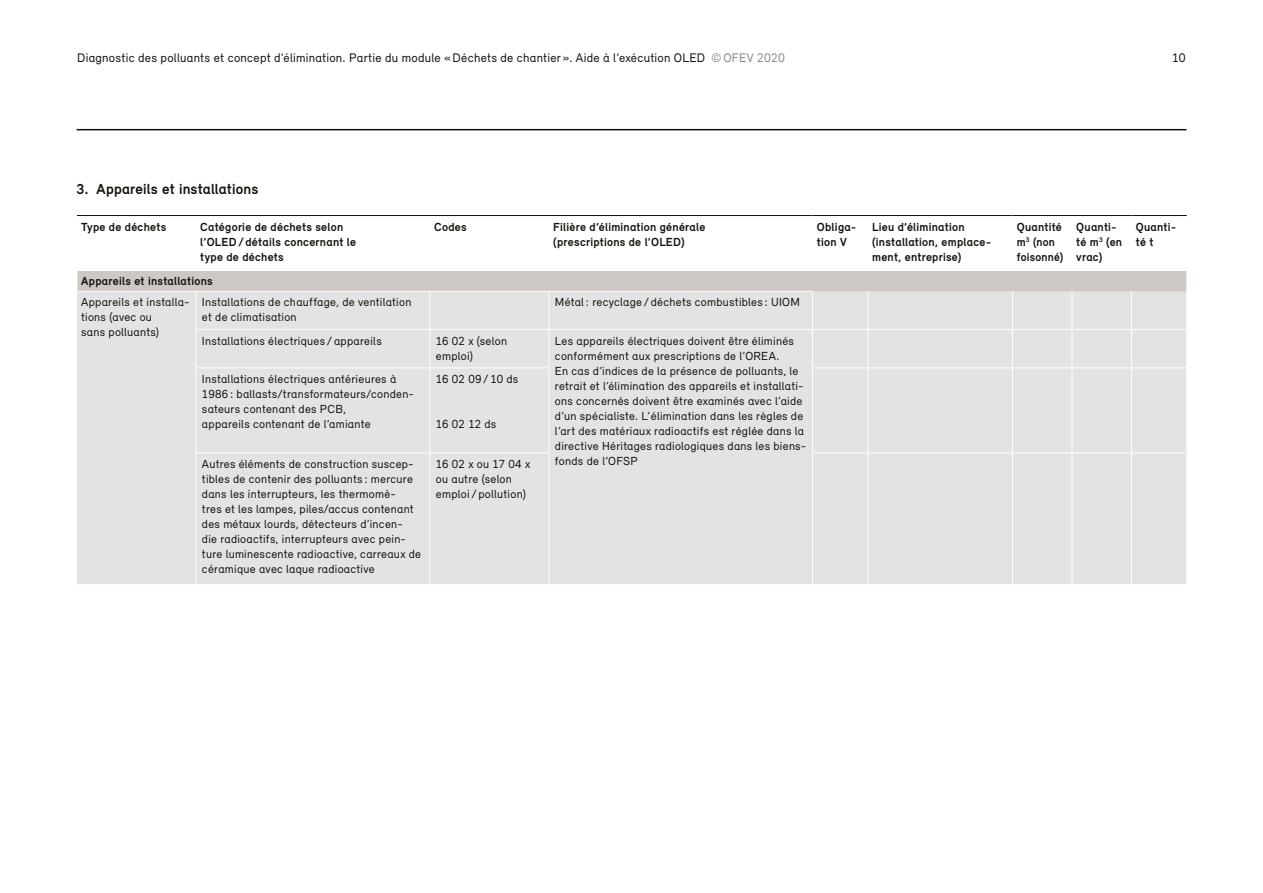
<style>
.page{position:relative;width:1263px;height:893px;background:#fff}
.page>*{position:absolute;margin:0;border:0;box-sizing:border-box;transform-origin:0 0}
._07_Untertitel{font:700 15px "Relevant";letter-spacing:.01em;color:#12120d}
.t1{font:12.75px "Relevant";letter-spacing:.02em;color:#12120d}
._12_Grundtext_links{font:12px/15px "Relevant";letter-spacing:.02em;color:#12120d}
._12_Tabellenkopf{font:700 12px/15px "Relevant";letter-spacing:.02em;color:#12120d}
._07_Grundtext_Formul{font:700 12px "Relevant";letter-spacing:.02em;color:#12120d}
.s1{color:#878988}
</style>
<div class="page">
<hr style="left:77px;top:129px;width:1109px;height:1px;background:#12120d">
<div style="left:77px;top:271px;width:1110px;height:20px;background:#cdc8c3"></div>
<div style="left:77px;top:291px;width:1109px;height:293px;background:#e2e3e3"></div>
<hr style="left:867px;top:291px;width:1px;height:38px;background:#fff">
<hr style="left:1012px;top:291px;width:1px;height:38px;background:#fff">
<hr style="left:1071px;top:291px;width:1px;height:38px;background:#fff">
<hr style="left:1131px;top:291px;width:1px;height:38px;background:#fff">
<hr style="left:867px;top:330px;width:1px;height:37px;background:#fff">
<hr style="left:1012px;top:330px;width:1px;height:37px;background:#fff">
<hr style="left:1071px;top:330px;width:1px;height:37px;background:#fff">
<hr style="left:1131px;top:330px;width:1px;height:37px;background:#fff">
<hr style="left:867px;top:368px;width:1px;height:84px;background:#fff">
<hr style="left:1012px;top:368px;width:1px;height:84px;background:#fff">
<hr style="left:1071px;top:368px;width:1px;height:84px;background:#fff">
<hr style="left:1131px;top:368px;width:1px;height:84px;background:#fff">
<hr style="left:867px;top:453px;width:1px;height:131px;background:#fff">
<hr style="left:1012px;top:453px;width:1px;height:131px;background:#fff">
<hr style="left:1071px;top:453px;width:1px;height:131px;background:#fff">
<hr style="left:1131px;top:453px;width:1px;height:131px;background:#fff">
<hr style="left:77px;top:215px;width:119px;height:1px;background:#12120d">
<hr style="left:196px;top:215px;width:234px;height:1px;background:#12120d">
<hr style="left:430px;top:215px;width:119px;height:1px;background:#12120d">
<hr style="left:549px;top:215px;width:264px;height:1px;background:#12120d">
<hr style="left:813px;top:215px;width:55px;height:1px;background:#12120d">
<hr style="left:868px;top:215px;width:144px;height:1px;background:#12120d">
<hr style="left:1012px;top:215px;width:60px;height:1px;background:#12120d">
<hr style="left:1072px;top:215px;width:59px;height:1px;background:#12120d">
<hr style="left:1131px;top:215px;width:56px;height:1px;background:#12120d">
<svg style="left:77px;top:271px;width:1px;height:20px"></svg>
<svg style="left:1186px;top:271px;width:1px;height:20px"></svg>
<hr style="left:812px;top:452px;width:56px;height:1px;background:#fff">
<hr style="left:868px;top:452px;width:144px;height:1px;background:#fff">
<hr style="left:1012px;top:452px;width:60px;height:1px;background:#fff">
<hr style="left:1072px;top:452px;width:59px;height:1px;background:#fff">
<hr style="left:1131px;top:452px;width:56px;height:1px;background:#fff">
<hr style="left:812px;top:367px;width:56px;height:1px;background:#fff">
<hr style="left:868px;top:367px;width:144px;height:1px;background:#fff">
<hr style="left:1012px;top:367px;width:60px;height:1px;background:#fff">
<hr style="left:1072px;top:367px;width:59px;height:1px;background:#fff">
<hr style="left:1131px;top:367px;width:56px;height:1px;background:#fff">
<hr style="left:813px;top:329px;width:55px;height:1px;background:#fff">
<hr style="left:868px;top:329px;width:144px;height:1px;background:#fff">
<hr style="left:1012px;top:329px;width:60px;height:1px;background:#fff">
<hr style="left:1072px;top:329px;width:59px;height:1px;background:#fff">
<hr style="left:1131px;top:329px;width:56px;height:1px;background:#fff">
<hr style="left:196px;top:292px;width:1px;height:37px;background:#fff">
<hr style="left:196px;top:330px;width:1px;height:37px;background:#fff">
<hr style="left:196px;top:368px;width:1px;height:84px;background:#fff">
<hr style="left:196px;top:453px;width:1px;height:131px;background:#fff">
<hr style="left:429px;top:292px;width:1px;height:37px;background:#fff">
<hr style="left:549px;top:292px;width:1px;height:37px;background:#fff">
<hr style="left:812px;top:292px;width:1px;height:37px;background:#fff">
<hr style="left:429px;top:330px;width:1px;height:37px;background:#fff">
<hr style="left:549px;top:330px;width:1px;height:37px;background:#fff">
<hr style="left:812px;top:330px;width:1px;height:37px;background:#fff">
<hr style="left:812px;top:368px;width:1px;height:84px;background:#fff">
<hr style="left:812px;top:453px;width:1px;height:131px;background:#fff">
<hr style="left:429px;top:368px;width:1px;height:84px;background:#fff">
<hr style="left:549px;top:368px;width:1px;height:84px;background:#fff">
<hr style="left:429px;top:453px;width:1px;height:131px;background:#fff">
<hr style="left:549px;top:453px;width:1px;height:131px;background:#fff">
<hr style="left:77px;top:291px;width:119px;height:1px;background:#fff">
<hr style="left:196px;top:291px;width:234px;height:1px;background:#fff">
<hr style="left:430px;top:291px;width:119px;height:1px;background:#fff">
<hr style="left:549px;top:291px;width:264px;height:1px;background:#fff">
<hr style="left:196px;top:329px;width:234px;height:1px;background:#fff">
<hr style="left:430px;top:329px;width:119px;height:1px;background:#fff">
<hr style="left:549px;top:329px;width:264px;height:1px;background:#fff">
<hr style="left:196px;top:367px;width:234px;height:1px;background:#fff">
<hr style="left:430px;top:367px;width:119px;height:1px;background:#fff">
<hr style="left:196px;top:452px;width:234px;height:1px;background:#fff">
<hr style="left:430px;top:452px;width:119px;height:1px;background:#fff">
<p class="t1" style="left:77px;top:50px;width:709px">Diagnostic des polluants et concept d'élimination. Partie du module «Déchets de chantier ». Aide à l’exécution OLED <span class="s1">©OFEV 2020</span></p>
<p class="t1" style="left:1172px;top:50px;width:15px">10</p>
<h3 class="_07_Untertitel" style="left:77px;top:180px;width:183px">3. Appareils et installations</h3>
<p class="_12_Tabellenkopf" style="left:81px;top:219px;width:87px">Type de déchets</p>
<p class="_12_Tabellenkopf" style="left:200px;top:219px;width:157px">Catégorie de déchets selon l’OLED/ détails concernant le type de déchets</p>
<p class="_12_Tabellenkopf" style="left:434px;top:219px;width:34px">Codes</p>
<p class="_12_Tabellenkopf" style="left:553px;top:219px;width:154px">Filière d’élimination générale</p>
<p class="_12_Tabellenkopf" style="left:553px;top:234px;width:133px">(prescriptions de l’OLED)</p>
<p class="_07_Grundtext_Formul" style="left:81px;top:274px;width:133px">Appareils et installations</p>
<p class="_12_Grundtext_links" style="left:81px;top:295px;width:110px">Appareils et installa&shy;tions (avec ou<br>sans polluants)</p>
<p class="_12_Grundtext_links" style="left:202px;top:295px;width:211px">Installations de chauffage, de ventilation et de climatisation</p>
<p class="_12_Grundtext_links" style="left:555px;top:295px;width:246px">Métal : recyclage / déchets combustibles : UIOM</p>
<p class="_12_Grundtext_links" style="left:202px;top:333px;width:181px">Installations électriques / appareils</p>
<p class="_12_Grundtext_links" style="left:436px;top:333px;width:73px">16 02 x (selon emploi)</p>
<p class="_12_Grundtext_links" style="left:555px;top:333px;width:253px">Les appareils électriques doivent être éliminés conformément aux prescriptions de l’OREA.<br>En cas d’indices de la présence de polluants, le retrait et l’élimination des appareils et installati&shy;ons concernés doivent être examinés avec l’aide d’un spécialiste. L’élimination dans les règles de l’art des matériaux radioactifs est réglée dans la directive Héritages radiologiques dans les biens&shy;fonds de l’OFSP</p>
<p class="_12_Grundtext_links" style="left:436px;top:371px;width:84px">16 02 09 / 10 ds</p>
<p class="_12_Grundtext_links" style="left:436px;top:416px;width:62px">16 02 12 ds</p>
<p class="_12_Grundtext_links" style="left:202px;top:371px;width:214px">Installations électriques antérieures à<br>1986 : ballasts/transformateurs/conden&shy;sateurs contenant des PCB,</p>
<p class="_12_Grundtext_links" style="left:202px;top:416px;width:170px">appareils contenant de l’amiante</p>
<p class="_12_Grundtext_links" style="left:202px;top:456px;width:221px">Autres éléments de construction suscep&shy;tibles de contenir des polluants : mercure dans les interrupteurs, les thermomè-<br>tres et les lampes, piles/accus contenant des métaux lourds, détecteurs d’incen-<br>die radioactifs, interrupteurs avec pein&shy;ture luminescente radioactive, carreaux de céramique avec laque radioactive</p>
<p class="_12_Grundtext_links" style="left:436px;top:456px;width:96px">16 02 x ou 17 04 x ou autre (selon emploi / pollution)</p>
<p class="_12_Tabellenkopf" style="left:817px;top:219px;width:41px">Obliga&shy;tion V</p>
<p class="_12_Tabellenkopf" style="left:872px;top:219px;width:94px">Lieu d’élimination</p>
<p class="_12_Tabellenkopf" style="left:872px;top:234px;width:121px">(installation, emplace&shy;ment, entreprise)</p>
<p class="_12_Tabellenkopf" style="left:1017px;top:219px;width:48px">Quantité m<sup>3</sup> (non foisonné)</p>
<p class="_12_Tabellenkopf" style="left:1076px;top:219px;width:47px">Quanti&shy;té m<sup>3</sup> (en vrac)</p>
<p class="_12_Tabellenkopf" style="left:1136px;top:219px;width:42px">Quanti&shy;té t</p>
</div>
